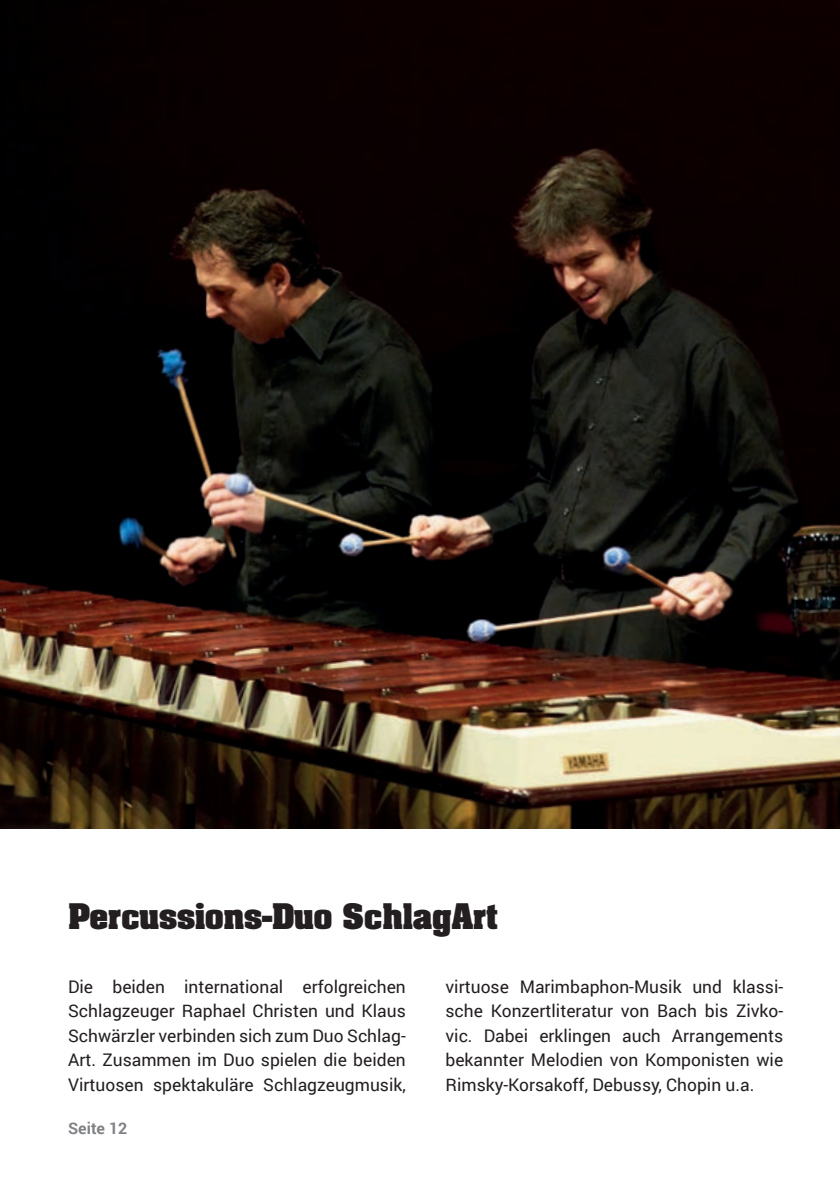
<style>
.page{position:relative;width:840px;height:1191px;background:#fff}
.page>*{position:absolute;margin:0;border:0;box-sizing:border-box;transform-origin:0 0}
.t1{font:700 30px "Aachen";color:#231f20}
.t2{font:17.4px/24.4px "Roboto";color:#231f20;text-align:justify}
.t3{font:700 16px "Roboto";color:#808285}
</style>
<div class="page">
<img style="left:0;top:0;width:839px;height:828px">
<h1 class="t1" style="left:68px;top:893px;width:431px">Percussions-Duo SchlagArt</h1>
<p class="t2" style="left:68px;top:974px;width:339px">Die beiden international erfolgreichen Schlagzeuger Raphael Christen und Klaus Schwärzler verbinden sich zum Duo Schlag-Art. Zusammen im Duo spielen die beiden Virtuosen spektakuläre Schlagzeugmusik,</p>
<p class="t2" style="left:445px;top:974px;width:339px">virtuose Marimbaphon-Musik und klassi&shy;sche Konzertliteratur von Bach bis Zivko&shy;vic. Dabei erklingen auch Arrangements bekannter Melodien von Komponisten wie Rimsky-Korsakoff, Debussy, Chopin u.a.</p>
<p class="t3" style="left:68px;top:1117px;width:61px">Seite 12</p>
</div>
